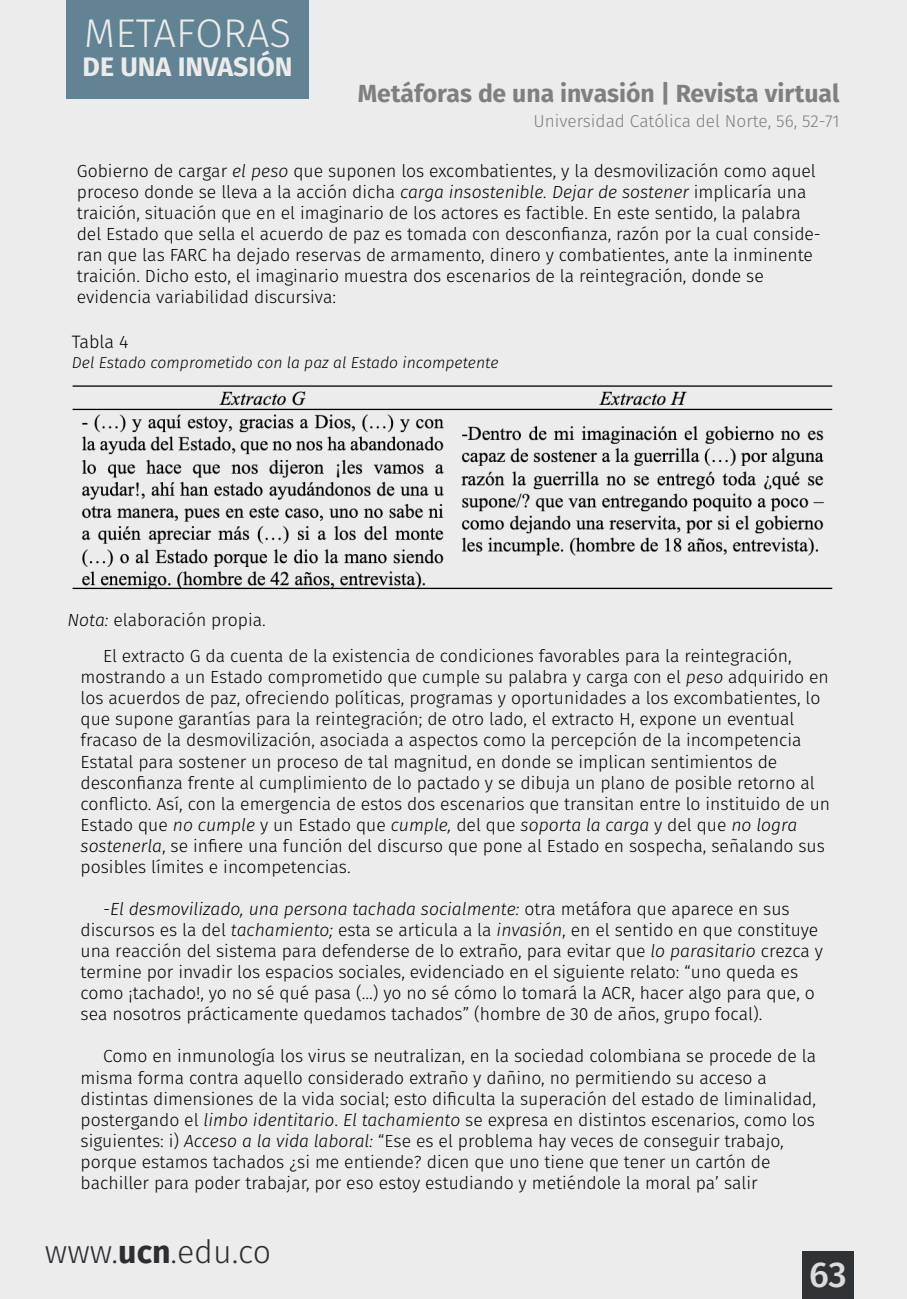
<style>
.page{position:relative;width:907px;height:1299px;background:#ececec}
.page>*{position:absolute;margin:0;border:0;box-sizing:border-box;transform-origin:0 0}
.t1{font:300 40.05px "Fira Sans";color:#ebebeb}
.t2{font:500 36px "Fira Sans";color:#dcdcdc}
.t3{font:300 32.18px "Fira Sans";color:#2d2e32}
.t4{font:700 26.78px "Fira Sans";color:#ebebeb}
.t5{font:700 24.75px "Fira Sans";color:#7f7f7f}
.t6{font:300 18px "Fira Sans";color:#000}
.t7{font:300 17.55px/21.2px "Fira Sans";color:#000}
.t8{font:300 17.32px "Fira Sans";color:#7f7f7f}
.t9{font:italic 300 15.75px "Fira Sans";color:#000}
.s1{font-style:italic}
.s2{font-weight:700}
</style>
<div class="page">
<div style="left:66px;top:0;width:243px;height:98px;background:#618393"></div>
<img style="left:72px;top:385px;width:761px;height:205px">
<div style="left:802px;top:1252px;width:51px;height:47px;background:#2f3336"></div>
<h1 class="t1" style="left:84px;top:5px;width:208px">METAFORAS</h1>
<h3 class="t4" style="left:83px;top:48px;width:211px">DE UNA INVASIÓN</h3>
<h3 class="t5" style="left:358px;top:76px;width:483px">Metáforas de una invasión | Revista virtual</h3>
<p class="t8" style="left:533px;top:108px;width:308px">Universidad Católica del Norte, 56, 52-71</p>
<p class="t7" style="left:77px;top:160px;width:745px">Gobierno de cargar <span class="s1">el peso</span> que suponen los excombatientes, y la desmovilización como aquel proceso donde se lleva a la acción dicha <span class="s1">carga insostenible. Dejar de sostener</span> implicaría una traición, situación que en el imaginario de los actores es factible. En este sentido, la palabra del Estado que sella el acuerdo de paz es tomada con desconfianza, razón por la cual conside&shy;ran que las FARC ha dejado reservas de armamento, dinero y combatientes, ante la inminente traición. Dicho esto, el imaginario muestra dos escenarios de la reintegración, donde se evidencia variabilidad discursiva:</p>
<p class="t6" style="left:72px;top:329px;width:58px">Tabla 4</p>
<p class="t9" style="left:72px;top:352px;width:428px">Del Estado comprometido con la paz al Estado incompetente</p>
<p class="t7" style="left:103px;top:601px;width:690px;line-height:36.4px;text-indent:-36px"><span class="s1">Nota:</span> elaboración propia.<br>El extracto G da cuenta de la existencia de condiciones favorables para la reintegración,</p>
<p class="t7" style="left:81px;top:666px;width:751px">mostrando a un Estado comprometido que cumple su palabra y carga con el <span class="s1">peso</span> adquirido en los acuerdos de paz, ofreciendo políticas, programas y oportunidades a los excombatientes, lo que supone garantías para la reintegración; de otro lado, el extracto H, expone un eventual fracaso de la desmovilización, asociada a aspectos como la percepción de la incompetencia Estatal para sostener un proceso de tal magnitud, en donde se implican sentimientos de desconfianza frente al cumplimiento de lo pactado y se dibuja un plano de posible retorno al conflicto. Así, con la emergencia de estos dos escenarios que transitan entre lo instituido de un Estado que <span class="s1">no cumple</span> y un Estado que <span class="s1">cumple,</span> del que <span class="s1">soporta la carga</span> y del que <span class="s1">no logra sostenerla</span>, se infiere una función del discurso que pone al Estado en sospecha, señalando sus posibles límites e incompetencias.</p>
<p class="t7" style="left:81px;top:898px;width:744px;text-indent:22px"><span class="s1">-El desmovilizado, una persona tachada socialmente:</span> otra metáfora que aparece en sus discursos es la del <span class="s1">tachamiento;</span> esta se articula a la <span class="s1">invasión</span>, en el sentido en que constituye una reacción del sistema para defenderse de lo extraño, para evitar que <span class="s1">lo parasitario</span> crezca y termine por invadir los espacios sociales, evidenciado en el siguiente relato: “uno queda es como ¡tachado!, yo no sé qué pasa (…) yo no sé cómo lo tomará la ACR, hacer algo para que, o sea nosotros prácticamente quedamos tachados” (hombre de 30 de años, grupo focal).</p>
<p class="t7" style="left:81px;top:1045px;width:737px;text-indent:22px">Como en inmunología los virus se neutralizan, en la sociedad colombiana se procede de la misma forma contra aquello considerado extraño y dañino, no permitiendo su acceso a distintas dimensiones de la vida social; esto dificulta la superación del estado de liminalidad, postergando el <span class="s1">limbo identitario</span>. <span class="s1">El tachamiento</span> se expresa en distintos escenarios, como los siguientes: i) <span class="s1">Acceso a la vida laboral:</span> “Ese es el problema hay veces de conseguir trabajo, porque estamos tachados ¿si me entiende? dicen que uno tiene que tener un cartón de bachiller para poder trabajar, por eso estoy estudiando y metiéndole la moral pa’ salir</p>
<h3 class="t3" style="left:45px;top:1229px;width:228px">www.<span class="s2">ucn</span>.edu.co</h3>
<h2 class="t2" style="left:809px;top:1248px;width:39px">63</h2>
</div>
